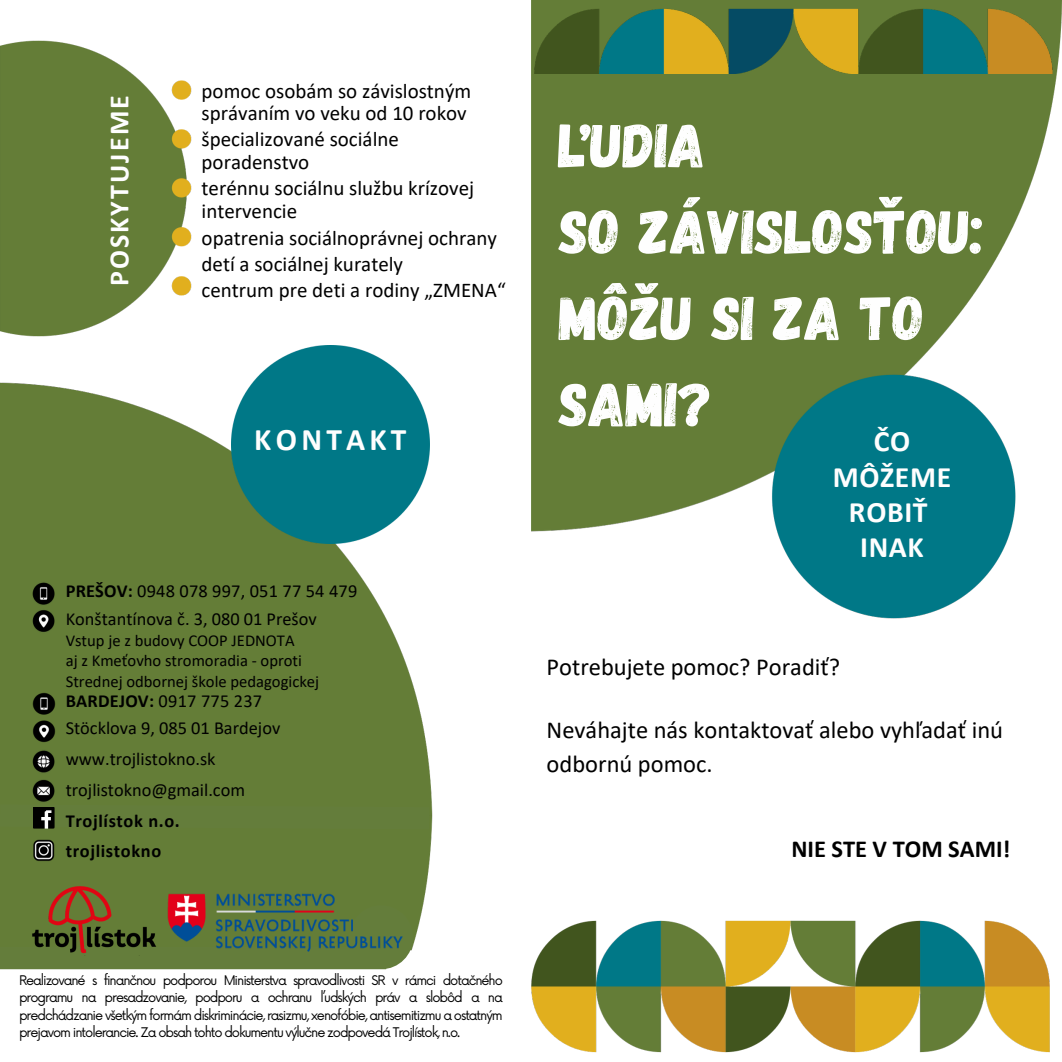
<style>
.page{position:relative;width:1062px;height:1062px;background:#fff}
.page>*{position:absolute;margin:0;border:0;box-sizing:border-box;transform-origin:0 0}
.t1{font:61.77px/86.3px "Gagalin";color:#fefefe}
.t2{font:700 31.5px "Calibri";letter-spacing:.135em;color:#fefefe}
.t3{font:700 29.75px/35.4px "Calibri";letter-spacing:.02em;color:#fefefe;text-align:center}
.t4{font:700 28px "Calibri";letter-spacing:.075em;color:#fefefe}
.t5{font:24.5px/33.6px "Calibri";color:#000}
.t6{font:700 24.5px "Calibri";color:#000}
.t7{font:21px/22.2px "Calibri";color:#000}
.t8{font:18.38px/31.3px "Calibri";color:#000}
.t9{font:700 18.38px "Calibri";letter-spacing:.035em;color:#000}
.t10{font:16.62px "Calibri";color:#000}
.t11{font:12.95px/17.3px "Now";letter-spacing:-.08em;color:#000;text-align:justify}
.s1{font-weight:700}
</style>
<div class="page">
<img style="left:0;top:382px;width:432px;height:576px">
<img style="left:532px;top:0;width:530px;height:619px">
<img style="left:531px;top:920px;width:519px;height:133px">
<div style="left:0;top:793px;width:433px;height:48px;background:#647d3a"></div>
<img style="left:33px;top:808px;width:21px;height:21px">
<img style="left:24px;top:684px;width:39px;height:67px">
<img style="left:0;top:40px;width:192px;height:297px">
<img style="left:232px;top:345px;width:198px;height:198px">
<div style="left:0;top:834px;width:356px;height:36px;background:#647d37"></div>
<div style="left:0;top:947px;width:386px;height:22px;background:#647d3b"></div>
<img style="left:30px;top:882px;width:130px;height:74px">
<div style="left:349px;top:905px;width:64px;height:64px;background:#647d3b;border-radius:50%"></div>
<img style="left:166px;top:892px;width:237px;height:60px">
<img style="left:531px;top:0;width:525px;height:73px">
<p class="t4" style="left:107px;top:286px;width:192px;rotate:-90deg">POSKYTUJEME</p>
<p class="t7" style="left:202px;top:81px;width:271px">pomoc osobám so závislostným správaním vo veku od 10 rokov</p>
<p class="t7" style="left:202px;top:130px;width:199px">špecializované sociálne poradenstvo</p>
<h3 class="t7" style="left:202px;top:178px;width:274px;line-height:23.6px">terénnu sociálnu službu krízovej intervencie</h3>
<h3 class="t7" style="left:202px;top:226px;width:306px;line-height:26.2px">opatrenia sociálnoprávnej ochrany detí a sociálnej kurately<br>centrum pre deti a rodiny „ZMENA“</h3>
<p class="t2" style="left:254px;top:427px;width:154px">KONTAKT</p>
<h2 class="t8" style="left:66px;top:577px;width:293px"><span class="s1">PREŠOV:</span> 0948 078 997, 051 77 54 479</h2>
<p class="t8" style="left:66px;top:605px;width:252px">Konštantínova č. 3, 080 01 Prešov</p>
<p class="t10" style="left:66px;top:634px;width:230px">Vstup je z budovy COOP JEDNOTA</p>
<p class="t10" style="left:66px;top:654px;width:238px">aj z Kmeťovho stromoradia - oproti</p>
<p class="t10" style="left:66px;top:674px;width:255px">Strednej odbornej škole pedagogickej</p>
<p class="t8" style="left:66px;top:686px;width:198px"><span class="s1">BARDEJOV:</span> 0917 775 237</p>
<p class="t8" style="left:66px;top:713px;width:216px">Stöcklova 9, 085 01 Bardejov</p>
<p class="t8" style="left:66px;top:745px;width:181px">www.trojlistokno.sk trojlistokno@gmail.com</p>
<p class="t9" style="left:66px;top:813px;width:116px">Trojlístok n.o.</p>
<p class="t9" style="left:66px;top:843px;width:97px">trojlistokno</p>
<p class="t1" style="left:559px;top:99px;width:426px">ĽUDIA<br>SO ZÁVISLOSŤOU:<br>MÔŽU SI ZA TO<br>SAMI?</p>
<p class="t3" style="left:833px;top:426px;width:120px">ČO<br>MÔŽEME<br>ROBIŤ<br>INAK</p>
<h6 class="t5" style="left:547px;top:652px;width:295px">Potrebujete pomoc? Poradiť?</h6>
<h6 class="t5" style="left:547px;top:715px;width:458px">Neváhajte nás kontaktovať alebo vyhľadať inú odbornú pomoc.</h6>
<p class="t6" style="left:791px;top:839px;width:221px">NIE STE V TOM SAMI!</p>
<p class="t11" style="left:19px;top:972px;width:485px">Realizované s finančnou podporou Ministerstva spravodlivosti SR v rámci dotačného programu na presadzovanie, podporu a ochranu ľudských práv a slobôd a na predchádzanie všetkým formám diskriminácie, rasizmu, xenofóbie, antisemitizmu a ostatným prejavom intolerancie. Za obsah tohto dokumentu výlučne zodpovedá Trojlístok, n.o.</p>
</div>
